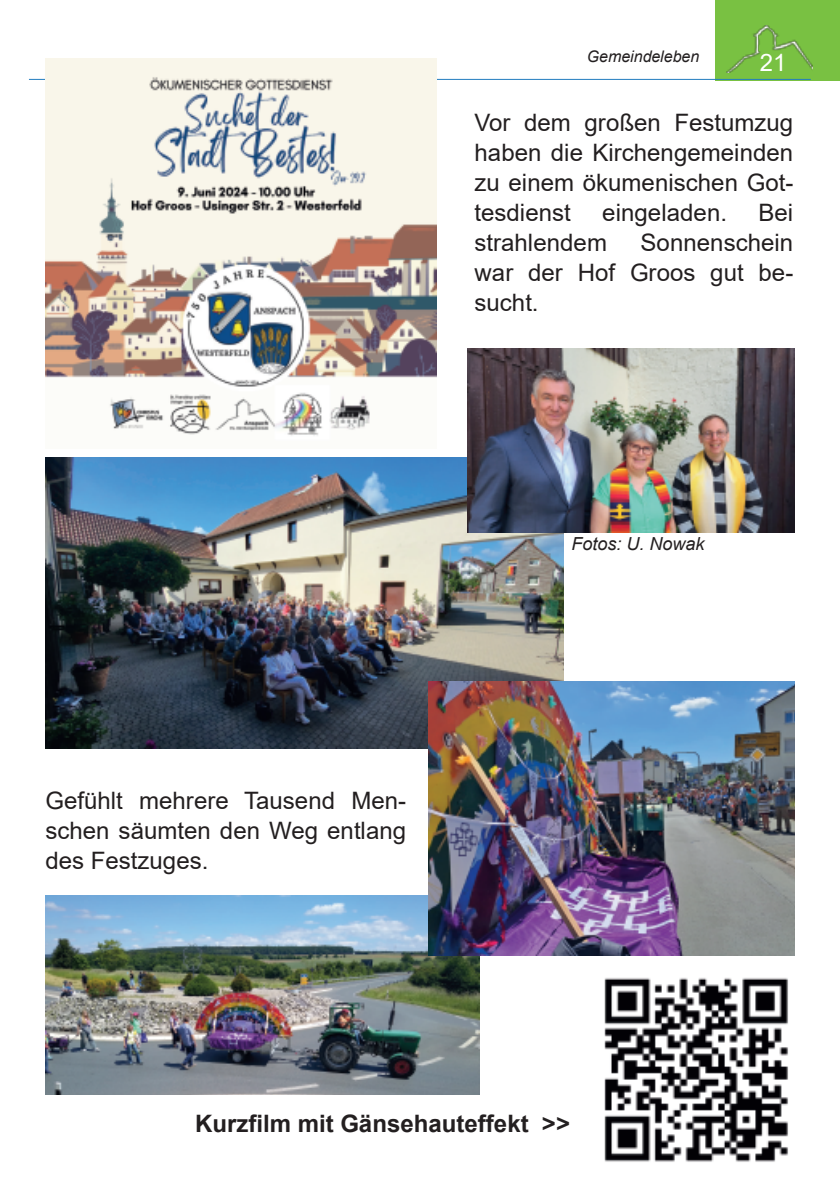
<style>
.page{position:relative;width:840px;height:1191px;background:#fff}
.page>*{position:absolute;margin:0;border:0;box-sizing:border-box;transform-origin:0 0}
.t1{font:24px/30px "Arial";color:#231f20;text-align:justify}
.t2{font:700 24px "Arial";color:#231f20}
.t3{font:24px "Arial";color:#fff}
.t4{font:italic 18px "Arial";color:#231f20}
.t5{font:italic 16px "Arial";letter-spacing:-.005em;color:#231f20}
</style>
<div class="page">
<div style="left:714px;top:0;width:125px;height:80px;background:#79c142"></div>
<hr style="left:29px;top:79px;width:781px;height:1px;background:#227dbf">
<img style="left:726px;top:26px;width:86px;height:46px">
<img style="left:45px;top:457px;width:518px;height:292px">
<img style="left:45px;top:895px;width:434px;height:199px">
<img style="left:428px;top:681px;width:366px;height:274px">
<img style="left:45px;top:58px;width:391px;height:378px">
<img style="left:467px;top:348px;width:327px;height:184px">
<img style="left:604px;top:978px;width:184px;height:184px">
<p class="t5" style="left:586px;top:47px;width:114px">Gemeindeleben</p>
<p class="t3" style="left:759px;top:49px;width:28px">21</p>
<p class="t1" style="left:474px;top:108px;width:320px">Vor dem großen Festumzug haben die Kirchengemeinden zu einem ökumenischen Got&shy;tesdienst</p>
<p class="t1" style="left:602px;top:198px;width:126px">eingeladen.</p>
<p class="t1" style="left:758px;top:198px;width:36px">Bei</p>
<p class="t1" style="left:474px;top:228px;width:134px">strahlendem</p>
<p class="t1" style="left:474px;top:228px;width:320px;text-indent:166px">Sonnenschein war der Hof Groos gut be&shy;sucht.</p>
<p class="t1" style="left:45px;top:786px;width:362px">Gefühlt mehrere Tausend Men&shy;schen säumten den Weg entlang des Festzuges.</p>
<p class="t4" style="left:571px;top:533px;width:134px">Fotos: U. Nowak</p>
<p class="t2" style="left:195px;top:1109px;width:376px">Kurzfilm mit Gänsehauteffekt &gt;&gt;</p>
</div>
